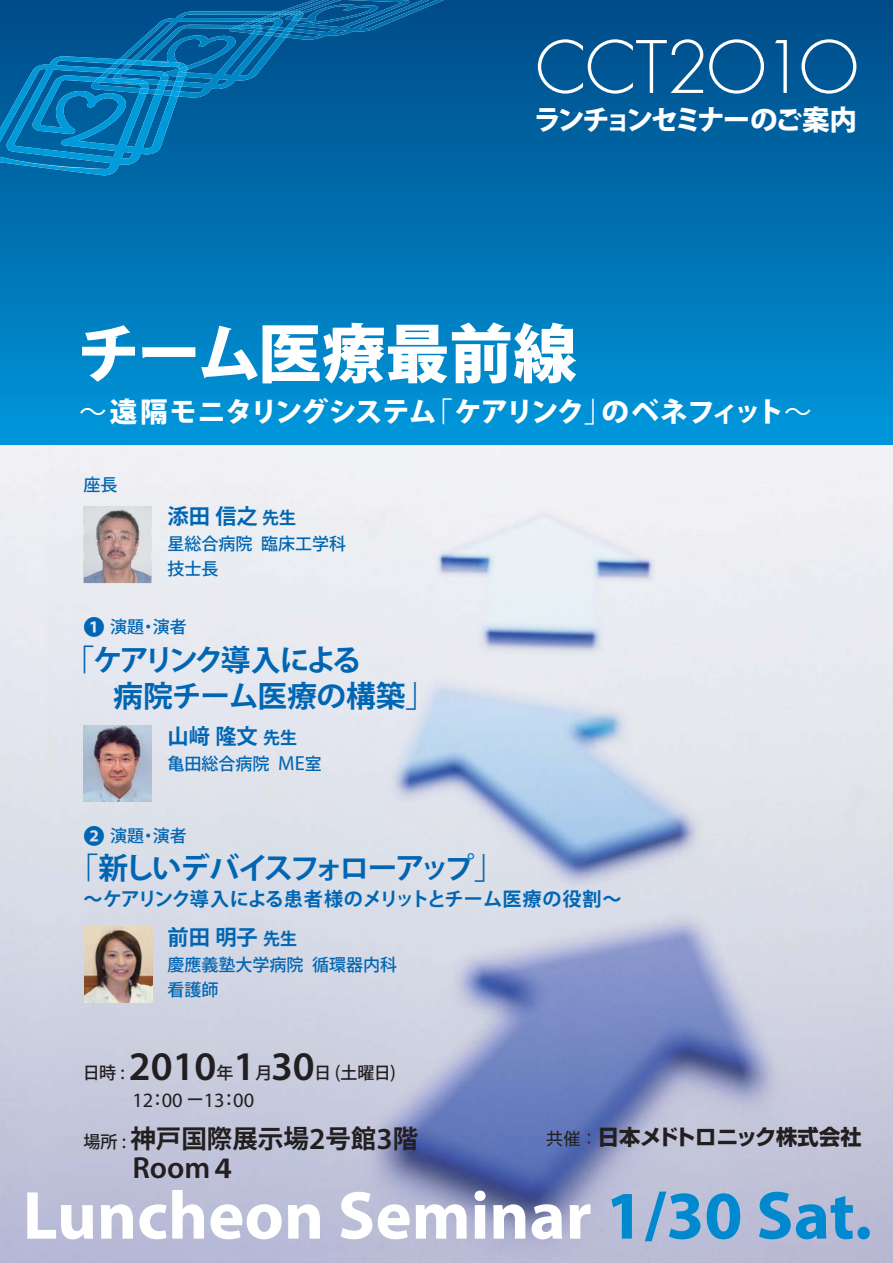
<style>
.page{position:relative;width:893px;height:1263px;background:#fff}
.page>*{position:absolute;margin:0;border:0;box-sizing:border-box;transform-origin:0 0}
.t1{font:300 70.2px "Futura";letter-spacing:-.03em;color:#fff}
.t2{font:700 68.55px "Myriad Pro";color:#fff}
.t3{font:63.75px "Koz Go Pro Heavy 90 pv RKSJ H";color:#fff}
.t4{font:600 40.8px "Myriad Pro";color:#231f20}
.t5{font:600 30.6px "Myriad Pro";color:#231f20}
.t6{font:29.7px/36.2px "Koz Go Pro Bold 90 pv RKSJ H";letter-spacing:-.04em;color:#0066b3}
.t7{font:29.7px "Koz Go Pro Bold 90 pv RKSJ H";letter-spacing:-.11em;color:#0066b3}
.t8{font:27.6px "Koz Go Pro Heavy 90 pv RKSJ H";letter-spacing:-.04em;color:#fff}
.t9{font:27.6px "Koz Go Pro Heavy 90 pv RKSJ H";letter-spacing:-.1em;color:#fff}
.t10{font:25.5px "Koz Go Pro Bold 90 pv RKSJ H";color:#231f20}
.t11{font:21.3px "Koz Go Pro Bold 90 pv RKSJ H";color:#0066b3}
.t12{font:21.3px "Shin Go Pro Bold 90 pv RKSJ H";letter-spacing:-.015em;color:#231f20}
.t13{font:20.4px "Myriad Pro";color:#231f20}
.t14{font:19.2px "Koz Go Pro Bold 90 pv RKSJ H";letter-spacing:-.015em;color:#0066b3}
.t15{font:16.95px/25.5px "Koz Go Pro Medium 90 pv RKSJ H";color:#0066b3}
.t16{font:16.95px "Koz Go Pro Medium 90 pv RKSJ H";color:#231f20}
.s1{font-family:"Koz Go Pro Regular 90 pv RKSJ H"}
.s2{font-family:"Shin Go Pro Light 90 pv RKSJ H"}
.s3{font-size:16.95px}
.s4{font-size:21.3px}
.s5{font-family:"Myriad Pro";font-size:20.4px}
.s6{font-family:"Koz Go Pro Medium 90 pv RKSJ H";font-weight:400;font-size:16.95px}
.s7{font-weight:400;font-size:20.4px}
.s8{font-family:"Koz Go Pro Medium 90 pv RKSJ H";font-size:16.95px}
.s9{font-family:"Myriad Pro";font-weight:600;font-size:30.6px}
.s10{font-family:"Koz Go Pro Bold 90 pv RKSJ H";font-weight:400;font-size:25.5px}
.s11{font-family:"Shin Go Pro Regular 90 pv RKSJ H";font-size:16.95px}
.s12{color:#0089cf}
</style>
<div class="page">
<img style="left:0;top:445px;width:893px;height:818px">
<svg style="left:0;top:0;width:893px;height:445px;background:#0074b4"></svg>
<svg style="left:0;top:4px;width:370px;height:171px;background:#0468a6"></svg>
<img style="left:83px;top:507px;width:69px;height:76px">
<img style="left:83px;top:535px;width:69px;height:16px">
<img style="left:83px;top:561px;width:69px;height:16px">
<img style="left:83px;top:725px;width:69px;height:77px">
<img style="left:84px;top:926px;width:68px;height:77px">
<h1 class="t1" style="left:535px;top:35px;width:325px">CCT2O1O</h1>
<h3 class="t9" style="left:534px;top:109px;width:325px">ランチョンセミナーのご案内</h3>
<h3 class="t3" style="left:77px;top:329px;width:502px">チーム医療最前線</h3>
<h3 class="t8" style="left:79px;top:401px;width:734px"><span class="s1">～</span>遠隔モニタリングシステム<span class="s2">「</span>ケアリンク<span class="s2">」</span>のベネフィット<span class="s1">～</span></h3>
<p class="t15" style="left:83px;top:475px;width:36px">座長</p>
<p class="t11" style="left:167px;top:508px;width:130px">添田信之<span class="s3">先生</span></p>
<p class="t15" style="left:167px;top:533px;width:180px">星総合病院 臨床工学科技士長</p>
<p class="t15" style="left:83px;top:617px;width:105px"><span class="s4">❶</span> 演題・演者</p>
<h3 class="t6" style="left:84px;top:645px;width:353px;text-indent:-19px"><span class="s2">「</span>ケアリンク導入による<br>　病院チーム医療の構築<span class="s2">」</span></h3>
<p class="t11" style="left:167px;top:728px;width:131px">山﨑隆文<span class="s3">先生</span></p>
<p class="t15" style="left:167px;top:753px;width:156px">亀田総合病院 <span class="s5">ME</span>室</p>
<p class="t15" style="left:83px;top:825px;width:105px"><span class="s4">❷</span> 演題・演者</p>
<h3 class="t7" style="left:69px;top:857px;width:437px"><span class="s2">「</span>新しいデバイスフォローアップ<span class="s2">」</span></h3>
<p class="t14" style="left:83px;top:891px;width:540px">～ケアリンク導入による患者様のメリットとチーム医療の役割～</p>
<p class="t11" style="left:167px;top:929px;width:131px">前田明子<span class="s3">先生</span></p>
<p class="t15" style="left:167px;top:954px;width:231px">慶應義塾大学病院 循環器内科看護師</p>
<h3 class="t4" style="left:83px;top:1042px;width:234px"><span class="s6">日時</span> <span class="s7">:</span> 2010 1 30</h3>
<p class="t16" style="left:216px;top:1066px;width:19px">年</p>
<p class="t16" style="left:255px;top:1066px;width:19px">月</p>
<p class="t16" style="left:314px;top:1066px;width:83px">日 <span class="s5">(</span>土曜日<span class="s5">)</span></p>
<p class="t13" style="left:132px;top:1088px;width:123px">12<span class="s8">：</span>00 <span class="s8">ー</span>13<span class="s8">：</span>00</p>
<h3 class="t10" style="left:83px;top:1129px;width:336px"><span class="s8">場所</span> <span class="s5">:</span> 神戸国際展示場<span class="s9">2</span>号館<span class="s9">3</span>階</h3>
<h3 class="t5" style="left:132px;top:1150px;width:105px">Room<span class="s10">４</span></h3>
<p class="t12" style="left:546px;top:1129px;width:317px"><span class="s11">共催：</span>日本メドトロニック株式会社</p>
<h2 class="t2" style="left:23px;top:1175px;width:851px">Luncheon Seminar <span class="s12">1/30 Sat.</span></h2>
</div>
